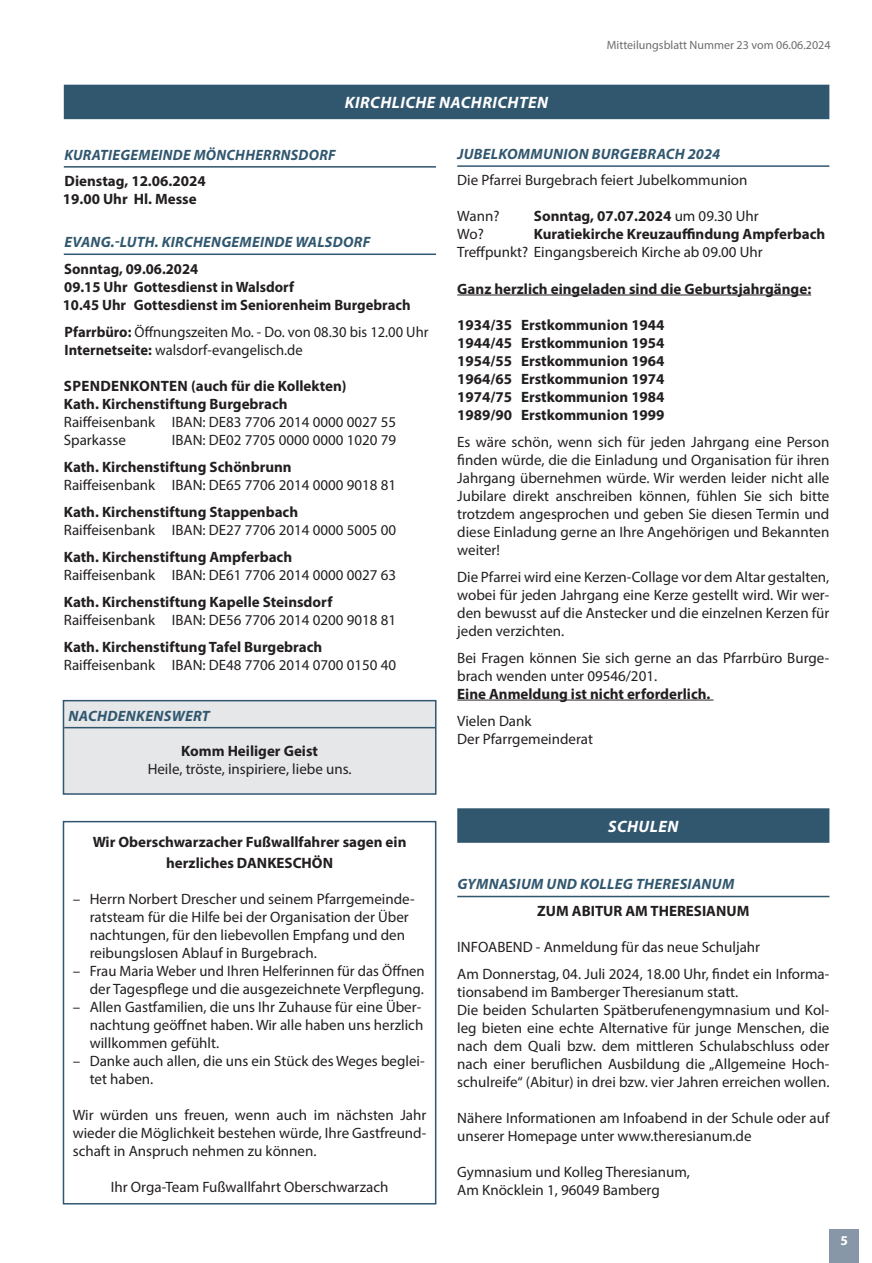
<style>
.page{position:relative;width:872px;height:1263px;background:#fff}
.page>*{position:absolute;margin:0;border:0;box-sizing:border-box;transform-origin:0 0}
.Rubrik{font:italic 700 16.5px "Myriad Pro";letter-spacing:.03em;color:#fff}
.Fließtext{font:15px/18px "Myriad Pro";color:#231f20}
.Fließtext-2{font:700 15px "Myriad Pro";color:#231f20}
.Überschrift_H1{font:italic 700 15px "Myriad Pro";letter-spacing:.02em;color:#31576f}
.t1{font:700 13.5px "Myriad Pro";color:#fff}
.t2{font:12px "Myriad Pro";color:#6c6d70}
.s1{font-weight:700}
.s2{font-weight:400}
</style>
<div class="page">
<div style="left:64px;top:85px;width:765px;height:34px;background:#31576f"></div>
<hr style="left:64px;top:166px;width:372px;height:2px;background:#31576f">
<hr style="left:64px;top:254px;width:372px;height:1px;background:#31576f">
<hr style="left:457px;top:165px;width:372px;height:2px;background:#31576f">
<hr style="left:457px;top:295px;width:354px;height:1px;background:#231f20">
<hr style="left:457px;top:700px;width:256px;height:1px;background:#231f20">
<div style="left:63px;top:821px;width:373px;height:383px;border:2px solid #31576f"></div>
<hr style="left:457px;top:896px;width:372px;height:1px;background:#31576f">
<div style="left:457px;top:808px;width:372px;height:35px;background:#31576f"></div>
<div style="left:63px;top:701px;width:373px;height:93px;background:#e6e7e9"></div>
<hr style="left:64px;top:727px;width:371px;height:1px;background:#31576f">
<div style="left:63px;top:700px;width:373px;height:95px;border:2px solid #31576f"></div>
<div style="left:829px;top:1229px;width:30px;height:34px;background:#8797a8"></div>
<p class="t2" style="left:607px;top:38px;width:225px">Mitteilungsblatt Nummer 23 vom 06.06.2024</p>
<p class="Rubrik" style="left:345px;top:92px;width:205px">KIRCHLICHE NACHRICHTEN</p>
<p class="Überschrift_H1" style="left:64px;top:145px;width:273px">KURATIEGEMEINDE MÖNCHHERRNSDORF</p>
<p class="Fließtext-2" style="left:65px;top:171px;width:143px">Dienstag, 12.06.2024</p>
<p class="Fließtext-2" style="left:63px;top:189px;width:135px">19.00 Uhr Hl. Messe</p>
<p class="Überschrift_H1" style="left:64px;top:232px;width:307px">EVANG.-LUTH. KIRCHENGEMEINDE WALSDORF</p>
<p class="Fließtext-2" style="left:64px;top:259px;width:136px">Sonntag, 09.06.2024</p>
<p class="Fließtext-2" style="left:64px;top:277px;width:231px">09.15 Uhr Gottesdienst in Walsdorf</p>
<p class="Fließtext-2" style="left:63px;top:295px;width:349px">10.45 Uhr Gottesdienst im Seniorenheim Burgebrach</p>
<p class="Fließtext" style="left:65px;top:322px;width:365px"><span class="s1">Pfarrbüro:</span> Öffnungszeiten Mo. - Do. von 08.30 bis 12.00 Uhr</p>
<p class="Fließtext" style="left:65px;top:340px;width:240px"><span class="s1">Internetseite:</span> walsdorf-evangelisch.de</p>
<p class="Fließtext-2" style="left:64px;top:376px;width:284px">SPENDENKONTEN (auch für die Kollekten)</p>
<p class="Fließtext-2" style="left:64px;top:394px;width:225px">Kath. Kirchenstiftung Burgebrach</p>
<p class="Fließtext" style="left:64px;top:412px;width:334px">Raiffeisenbank IBAN: DE83 7706 2014 0000 0027 55</p>
<p class="Fließtext" style="left:64px;top:430px;width:64px">Sparkasse</p>
<p class="Fließtext" style="left:172px;top:430px;width:226px">IBAN: DE02 7705 0000 0000 1020 79</p>
<p class="Fließtext-2" style="left:64px;top:457px;width:229px">Kath. Kirchenstiftung Schönbrunn</p>
<p class="Fließtext" style="left:64px;top:475px;width:334px">Raiffeisenbank IBAN: DE65 7706 2014 0000 9018 81</p>
<p class="Fließtext-2" style="left:64px;top:502px;width:236px">Kath. Kirchenstiftung Stappenbach</p>
<p class="Fließtext" style="left:64px;top:520px;width:334px">Raiffeisenbank IBAN: DE27 7706 2014 0000 5005 00</p>
<p class="Fließtext-2" style="left:64px;top:547px;width:230px">Kath. Kirchenstiftung Ampferbach</p>
<p class="Fließtext" style="left:64px;top:565px;width:334px">Raiffeisenbank IBAN: DE61 7706 2014 0000 0027 63</p>
<p class="Fließtext-2" style="left:64px;top:592px;width:270px">Kath. Kirchenstiftung Kapelle Steinsdorf</p>
<p class="Fließtext" style="left:64px;top:610px;width:334px">Raiffeisenbank IBAN: DE56 7706 2014 0200 9018 81</p>
<p class="Fließtext-2" style="left:64px;top:637px;width:260px">Kath. Kirchenstiftung Tafel Burgebrach</p>
<p class="Fließtext" style="left:64px;top:655px;width:334px">Raiffeisenbank IBAN: DE48 7706 2014 0700 0150 40</p>
<p class="Überschrift_H1" style="left:69px;top:706px;width:143px">NACHDENKENSWERT</p>
<p class="Fließtext-2" style="left:181px;top:741px;width:138px">Komm Heiliger Geist</p>
<p class="Fließtext" style="left:148px;top:760px;width:205px">Heile, tröste, inspiriere, liebe uns.</p>
<p class="Überschrift_H1" style="left:457px;top:144px;width:264px">JUBELKOMMUNION BURGEBRACH 2024</p>
<p class="Fließtext" style="left:457px;top:171px;width:292px">Die Pfarrei Burgebrach feiert Jubelkommunion</p>
<p class="Fließtext" style="left:457px;top:207px;width:44px">Wann?</p>
<p class="Fließtext-2" style="left:534px;top:207px;width:226px">Sonntag, 07.07.2024 <span class="s2">um 09.30 Uhr</span></p>
<p class="Fließtext" style="left:457px;top:225px;width:28px">Wo?</p>
<p class="Fließtext-2" style="left:534px;top:225px;width:293px">Kuratiekirche Kreuzauffindung Ampferbach</p>
<p class="Fließtext" style="left:457px;top:243px;width:307px">Treffpunkt? Eingangsbereich Kirche ab 09.00 Uhr</p>
<p class="Fließtext-2" style="left:457px;top:279px;width:355px">Ganz herzlich eingeladen sind die Geburtsjahrgänge:</p>
<p class="Fließtext-2" style="left:457px;top:315px;width:209px">1934/35 Erstkommunion 1944</p>
<p class="Fließtext-2" style="left:457px;top:333px;width:209px">1944/45 Erstkommunion 1954</p>
<p class="Fließtext-2" style="left:457px;top:351px;width:209px">1954/55 Erstkommunion 1964</p>
<p class="Fließtext-2" style="left:457px;top:369px;width:209px">1964/65 Erstkommunion 1974</p>
<p class="Fließtext-2" style="left:457px;top:387px;width:209px">1974/75 Erstkommunion 1984</p>
<p class="Fließtext-2" style="left:457px;top:405px;width:209px">1989/90 Erstkommunion 1999</p>
<p class="Fließtext" style="left:457px;top:432px;width:373px;text-align:justify">Es wäre schön, wenn sich für jeden Jahrgang eine Person finden würde, die die Einladung und Organisation für ihren Jahrgang übernehmen würde. Wir werden leider nicht alle Jubilare direkt anschreiben können, fühlen Sie sich bitte trotzdem angesprochen und geben Sie diesen Termin und diese Einladung gerne an Ihre Angehörigen und Bekannten weiter!</p>
<p class="Fließtext" style="left:457px;top:567px;width:373px;text-align:justify">Die Pfarrei wird eine Kerzen-Collage vor dem Altar gestalten, wobei für jeden Jahrgang eine Kerze gestellt wird. Wir wer&shy;den bewusst auf die Anstecker und die einzelnen Kerzen für jeden verzichten.</p>
<p class="Fließtext" style="left:457px;top:648px;width:373px">Bei Fragen können Sie sich gerne an das Pfarrbüro Burge&shy;brach wenden unter 09546/201.</p>
<p class="Fließtext-2" style="left:457px;top:684px;width:255px">Eine Anmeldung ist nicht erforderlich.</p>
<p class="Fließtext" style="left:457px;top:711px;width:76px">Vielen Dank</p>
<p class="Fließtext" style="left:457px;top:729px;width:137px">Der Pfarrgemeinderat</p>
<p class="Fließtext-2" style="left:93px;top:832px;width:315px">Wir Oberschwarzacher Fußwallfahrer sagen ein</p>
<p class="Fließtext-2" style="left:166px;top:853px;width:168px">herzliches DANKESCHÖN</p>
<p class="Fließtext" style="left:90px;top:889px;width:326px;text-indent:-17px">– Herrn Norbert Drescher und seinem Pfarrgemeinde&shy;ratsteam für die Hilfe bei der Organisation der Über</p>
<p class="Fließtext" style="left:90px;top:925px;width:317px">nachtungen, für den liebevollen Empfang und den</p>
<p class="Fließtext" style="left:90px;top:943px;width:229px">reibungslosen Ablauf in Burgebrach.</p>
<p class="Fließtext" style="left:73px;top:961px;width:353px">– Frau Maria Weber und Ihren Helferinnen für das Öffnen</p>
<p class="Fließtext" style="left:90px;top:979px;width:335px">der Tagespflege und die ausgezeichnete Verpflegung.</p>
<p class="Fließtext" style="left:90px;top:997px;width:335px;text-indent:-17px">– Allen Gastfamilien, die uns Ihr Zuhause für eine Über&shy;nachtung geöffnet haben. Wir alle haben uns herzlich willkommen gefühlt.</p>
<p class="Fließtext" style="left:90px;top:1051px;width:336px;text-indent:-17px">– Danke auch allen, die uns ein Stück des Weges beglei&shy;tet haben.</p>
<p class="Fließtext" style="left:73px;top:1105px;width:355px;text-align:justify">Wir würden uns freuen, wenn auch im nächsten Jahr wieder die Möglichkeit bestehen würde, Ihre Gastfreund&shy;schaft in Anspruch nehmen zu können.</p>
<p class="Fließtext" style="left:111px;top:1177px;width:279px">Ihr Orga-Team Fußwallfahrt Oberschwarzach</p>
<p class="Rubrik" style="left:608px;top:815px;width:72px">SCHULEN</p>
<p class="Überschrift_H1" style="left:457px;top:874px;width:278px">GYMNASIUM UND KOLLEG THERESIANUM</p>
<p class="Fließtext-2" style="left:537px;top:901px;width:214px">ZUM ABITUR AM THERESIANUM</p>
<p class="Fließtext" style="left:457px;top:938px;width:304px">INFOABEND - Anmeldung für das neue Schuljahr</p>
<p class="Fließtext" style="left:457px;top:965px;width:374px">Am Donnerstag, 04. Juli 2024, 18.00 Uhr, findet ein Informa&shy;tionsabend im Bamberger Theresianum statt.</p>
<p class="Fließtext" style="left:457px;top:1001px;width:374px;text-align:justify">Die beiden Schularten Spätberufenengymnasium und Kol&shy;leg bieten eine echte Alternative für junge Menschen, die nach dem Quali bzw. dem mittleren Schulabschluss oder nach einer beruflichen Ausbildung die „Allgemeine Hoch&shy;schulreife“ (Abitur) in drei bzw. vier Jahren erreichen wollen.</p>
<p class="Fließtext" style="left:457px;top:1109px;width:374px">Nähere Informationen am Infoabend in der Schule oder auf unserer Homepage unter www.theresianum.de</p>
<p class="Fließtext" style="left:457px;top:1163px;width:234px">Gymnasium und Kolleg Theresianum,</p>
<p class="Fließtext" style="left:457px;top:1181px;width:204px">Am Knöcklein 1, 96049 Bamberg</p>
<p class="t1" style="left:840px;top:1231px;width:9px">5</p>
</div>
